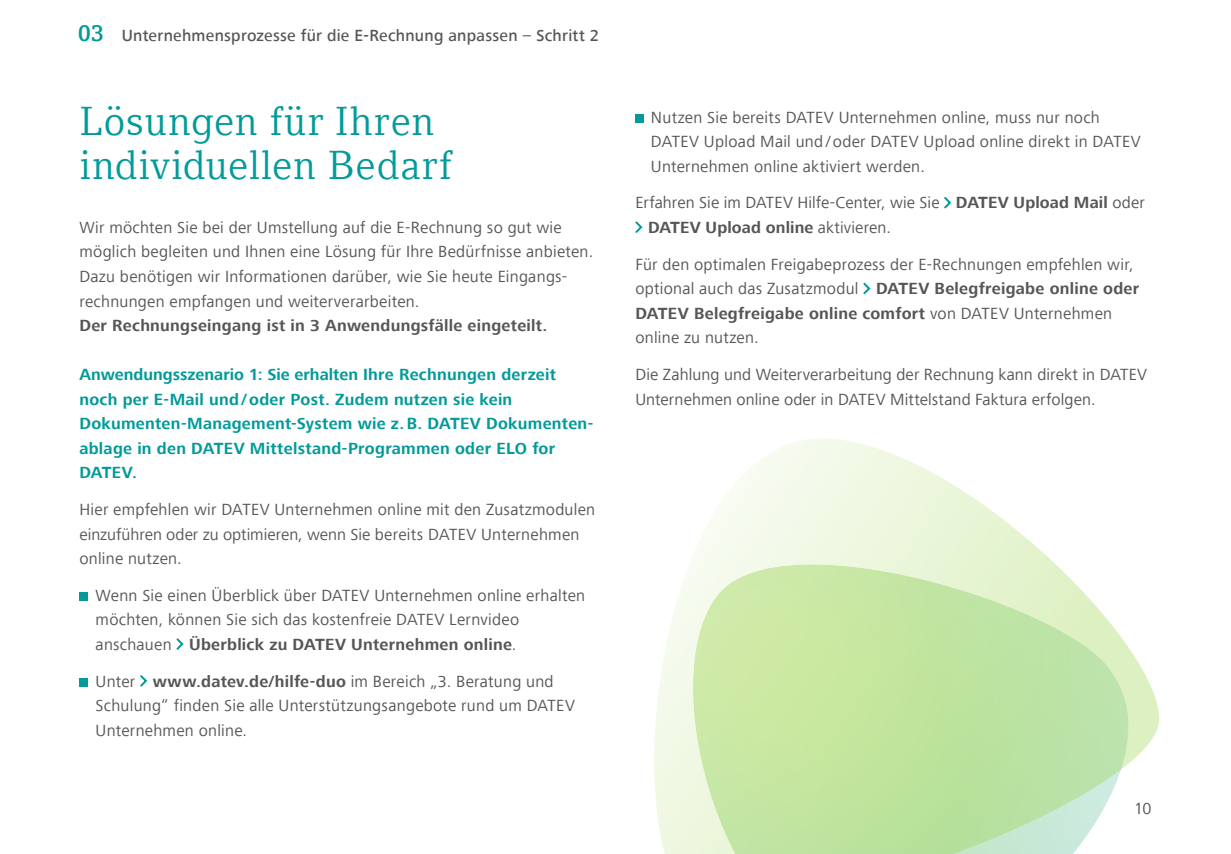
<style>
.page{position:relative;width:1231px;height:854px;background:#fff}
.page>*{position:absolute;margin:0;border:0;box-sizing:border-box;transform-origin:0 0}
.t1{font:40.25px/43.8px "Compatil DATEV";letter-spacing:.01em;color:#039a9a}
.t2{font:16.62px/24.5px "Frutiger Next Com";letter-spacing:.015em;color:#565656}
.t3{font:700 16.62px/24.5px "Frutiger Next Com";letter-spacing:.015em;color:#039a9a}
.t4{font:500 16.62px "Frutiger Next Com";letter-spacing:.015em;color:#565656}
.t5{font:700 16.62px "Frutiger Next Com";letter-spacing:.015em;color:#565656}
.s1{font-family:"Compatil DATEV";font-weight:700;font-size:22.75px;color:#039a9a}
.s2{font-weight:700}
</style>
<div class="page">
<svg style="left:654px;top:439px;width:506px;height:414px"></svg>
<div style="left:79px;top:592px;width:9px;height:8px;background:#039a9a"></div>
<svg style="left:176px;top:638px;width:8px;height:12px"></svg>
<div style="left:79px;top:678px;width:9px;height:8px;background:#039a9a"></div>
<svg style="left:140px;top:675px;width:8px;height:12px"></svg>
<div style="left:635px;top:114px;width:8px;height:8px;background:#039a9a"></div>
<svg style="left:944px;top:197px;width:8px;height:12px"></svg>
<svg style="left:635px;top:221px;width:8px;height:12px"></svg>
<svg style="left:863px;top:282px;width:8px;height:13px"></svg>
<p class="t4" style="left:78px;top:28px;width:522px"><span class="s1">03</span> Unternehmensprozesse für die E-Rechnung anpassen – Schritt 2</p>
<h1 class="t1" style="left:79px;top:103px;width:374px">Lösungen für Ihren individuellen Bedarf</h1>
<p class="t2" style="left:79px;top:215px;width:515px">Wir möchten Sie bei der Umstellung auf die E-Rechnung so gut wie möglich begleiten und Ihnen eine Lösung für Ihre Bedürfnisse anbieten.<br>Dazu benötigen wir Informationen darüber, wie Sie heute Eingangs&shy;rechnungen empfangen und weiterverarbeiten.</p>
<p class="t5" style="left:79px;top:317px;width:469px">Der Rechnungseingang ist in 3 Anwendungsfälle eingeteilt.</p>
<p class="t3" style="left:79px;top:362px;width:515px">Anwendungsszenario 1: Sie erhalten Ihre Rechnungen derzeit noch per E-Mail und / oder Post. Zudem nutzen sie kein Dokumenten- Management-System wie z. B. DATEV Dokumenten&shy;ablage in den DATEV Mittelstand-Programmen oder ELO for DATEV.</p>
<p class="t2" style="left:79px;top:497px;width:517px">Hier empfehlen wir DATEV Unternehmen online mit den Zusatzmodulen einzuführen oder zu optimieren, wenn Sie bereits DATEV Unternehmen online nutzen.</p>
<p class="t2" style="left:96px;top:583px;width:491px">Wenn Sie einen Überblick über DATEV Unternehmen online erhalten möchten, können Sie sich das kostenfreie DATEV Lernvideo anschauen <span class="s2">Überblick zu DATEV Unternehmen online</span>.</p>
<p class="t2" style="left:96px;top:669px;width:481px">Unter <span class="s2">www.datev.de/hilfe-duo</span> im Bereich „3. Beratung und<br>Schulung“ finden Sie alle Unterstützungsangebote rund um DATEV<br>Unternehmen online.</p>
<p class="t2" style="left:651px;top:105px;width:491px">Nutzen Sie bereits DATEV Unternehmen online, muss nur noch<br>DATEV Upload Mail und / oder DATEV Upload online direkt in DATEV<br>Unternehmen online aktiviert werden.</p>
<p class="t2" style="left:648px;top:191px;width:498px;text-indent:-13px">Erfahren Sie im DATEV Hilfe-Center, wie Sie <span class="s2">DATEV Upload Mail</span> oder<br><span class="s2">DATEV Upload online</span> aktivieren.</p>
<p class="t2" style="left:635px;top:252px;width:505px">Für den optimalen Freigabeprozess der E-Rechnungen empfehlen wir, optional auch das Zusatzmodul <span class="s2">DATEV Belegfreigabe online oder DATEV Belegfreigabe online comfort</span> von DATEV Unternehmen online zu nutzen.</p>
<p class="t2" style="left:635px;top:362px;width:513px">Die Zahlung und Weiterverarbeitung der Rechnung kann direkt in DATEV<br>Unternehmen online oder in DATEV Mittelstand Faktura erfolgen.</p>
<p class="t2" style="left:1133px;top:796px;width:19px">10</p>
</div>
